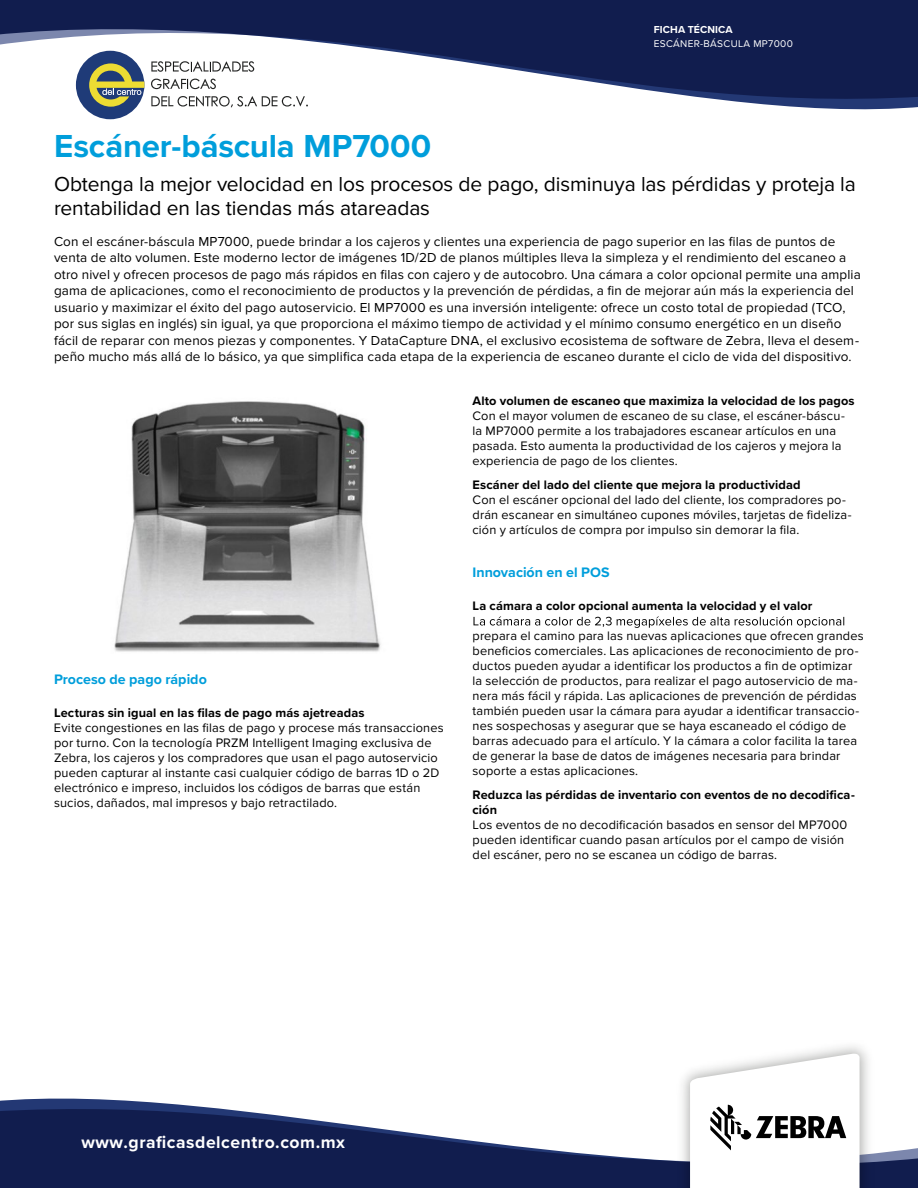
<style>
.page{position:relative;width:918px;height:1188px;background:#fff}
.page>*{position:absolute;margin:0;border:0;box-sizing:border-box;transform-origin:0 0}
.t1{font:700 33px "Proxima Nova";letter-spacing:-.005em;color:#009edb}
.t2{font:21px/24px "Proxima Nova";letter-spacing:-.005em;color:#000}
.t3{font:700 17.55px "Proxima Nova";letter-spacing:.03em;color:#fff}
.t4{font:700 14.25px "Proxima Nova";color:#009edb}
.t5{font:13.5px/16.5px "Proxima Nova";letter-spacing:.01em;color:#000}
.t6{font:12.75px/15px "Proxima Nova";letter-spacing:.015em;color:#000}
.t7{font:700 12.75px/15px "Proxima Nova";letter-spacing:.01em;color:#000}
.t8{font:700 10.5px "Proxima Nova";letter-spacing:.01em;color:#fff}
.t9{font:10.2px "Proxima Nova";letter-spacing:.03em;color:#fff}
</style>
<div class="page">
<svg style="left:473px;top:616px;width:371px;height:12px"></svg>
<img style="left:114px;top:401px;width:267px;height:251px">
<svg style="left:0;top:1098px;width:223px;height:11px;fill:#233874"></svg>
<svg style="left:0;top:1109px;width:918px;height:79px;fill:#111d4e"></svg>
<img style="left:672px;top:1046px;width:205px;height:142px">
<svg style="left:690px;top:1053px;width:170px;height:135px"></svg>
<svg style="left:84px;top:99px;width:834px;height:21px"></svg>
<svg style="left:0;top:0;width:918px;height:99px;fill:#111d4e"></svg>
<div style="left:44px;top:47px;width:240px;height:32px;background:#fff"></div>
<div style="left:76px;top:51px;width:68px;height:68px;background:#1f3b78;border-radius:50%"></div>
<svg style="left:55px;top:61px;width:253px;height:46px"></svg>
<h1 class="t1" style="left:54px;top:121px;width:379px">Escáner-báscula MP7000</h1>
<p class="t8" style="left:654px;top:21px;width:80px">FICHA TÉCNICA</p>
<p class="t9" style="left:654px;top:36px;width:141px">ESCÁNER-BÁSCULA MP7000</p>
<h2 class="t2" style="left:54px;top:173px;width:803px">Obtenga la mejor velocidad en los procesos de pago, disminuya las pérdidas y proteja la rentabilidad en las tiendas más atareadas</h2>
<p class="t5" style="left:54px;top:233px;width:808px">Con el escáner-báscula MP7000, puede brindar a los cajeros y clientes una experiencia de pago superior en las filas de puntos de venta de alto volumen. Este moderno lector de imágenes 1D/2D de planos múltiples lleva la simpleza y el rendimiento del escaneo a otro nivel y ofrecen procesos de pago más rápidos en filas con cajero y de autocobro. Una cámara a color opcional permite una amplia gama de aplicaciones, como el reconocimiento de productos y la prevención de pérdidas, a fin de mejorar aún más la experiencia del usuario y maximizar el éxito del pago autoservicio. El MP7000 es una inversión inteligente: ofrece un costo total de propiedad (TCO, por sus siglas en inglés) sin igual, ya que proporciona el máximo tiempo de actividad y el mínimo consumo energético en un diseño fácil de reparar con menos piezas y componentes. Y DataCapture DNA, el exclusivo ecosistema de software de Zebra, lleva el desem&shy;peño mucho más allá de lo básico, ya que simplifica cada etapa de la experiencia de escaneo durante el ciclo de vida del dispositivo.</p>
<p class="t4" style="left:54px;top:669px;width:154px">Proceso de pago rápido</p>
<p class="t7" style="left:54px;top:705px;width:312px">Lecturas sin igual en las filas de pago más ajetreadas</p>
<p class="t6" style="left:54px;top:721px;width:391px">Evite congestiones en las filas de pago y procese más transacciones por turno. Con la tecnología PRZM Intelligent Imaging exclusiva de Zebra, los cajeros y los compradores que usan el pago autoservicio pueden capturar al instante casi cualquier código de barras 1D o 2D electrónico e impreso, incluidos los códigos de barras que están sucios, dañados, mal impresos y bajo retractilado.</p>
<p class="t7" style="left:472px;top:393px;width:384px">Alto volumen de escaneo que maximiza la velocidad de los pagos</p>
<p class="t6" style="left:472px;top:408px;width:374px">Con el mayor volumen de escaneo de su clase, el escáner-báscu&shy;la MP7000 permite a los trabajadores escanear artículos en una pasada. Esto aumenta la productividad de los cajeros y mejora la experiencia de pago de los clientes.</p>
<p class="t7" style="left:473px;top:477px;width:330px">Escáner del lado del cliente que mejora la productividad</p>
<p class="t6" style="left:473px;top:492px;width:381px">Con el escáner opcional del lado del cliente, los compradores po&shy;drán escanear en simultáneo cupones móviles, tarjetas de fideliza&shy;ción y artículos de compra por impulso sin demorar la fila.</p>
<p class="t4" style="left:472px;top:562px;width:139px">Innovación en el POS</p>
<p class="t7" style="left:472px;top:598px;width:342px">La cámara a color opcional aumenta la velocidad y el valor</p>
<p class="t6" style="left:472px;top:629px;width:393px">prepara el camino para las nuevas aplicaciones que ofrecen grandes beneficios comerciales. Las aplicaciones de reconocimiento de pro&shy;ductos pueden ayudar a identificar los productos a fin de optimizar la selección de productos, para realizar el pago autoservicio de ma&shy;nera más fácil y rápida. Las aplicaciones de prevención de pérdidas también pueden usar la cámara para ayudar a identificar transaccio&shy;nes sospechosas y asegurar que se haya escaneado el código de barras adecuado para el artículo. Y la cámara a color facilita la tarea de generar la base de datos de imágenes necesaria para brindar soporte a estas aplicaciones.</p>
<p class="t7" style="left:473px;top:787px;width:384px">Reduzca las pérdidas de inventario con eventos de no decodifica&shy;ción</p>
<p class="t6" style="left:473px;top:818px;width:376px">Los eventos de no decodificación basados en sensor del MP7000 pueden identificar cuando pasan artículos por el campo de visión del escáner, pero no se escanea un código de barras.</p>
<h3 class="t3" style="left:82px;top:1129px;width:265px">www.graficasdelcentro.com.mx</h3>
</div>
